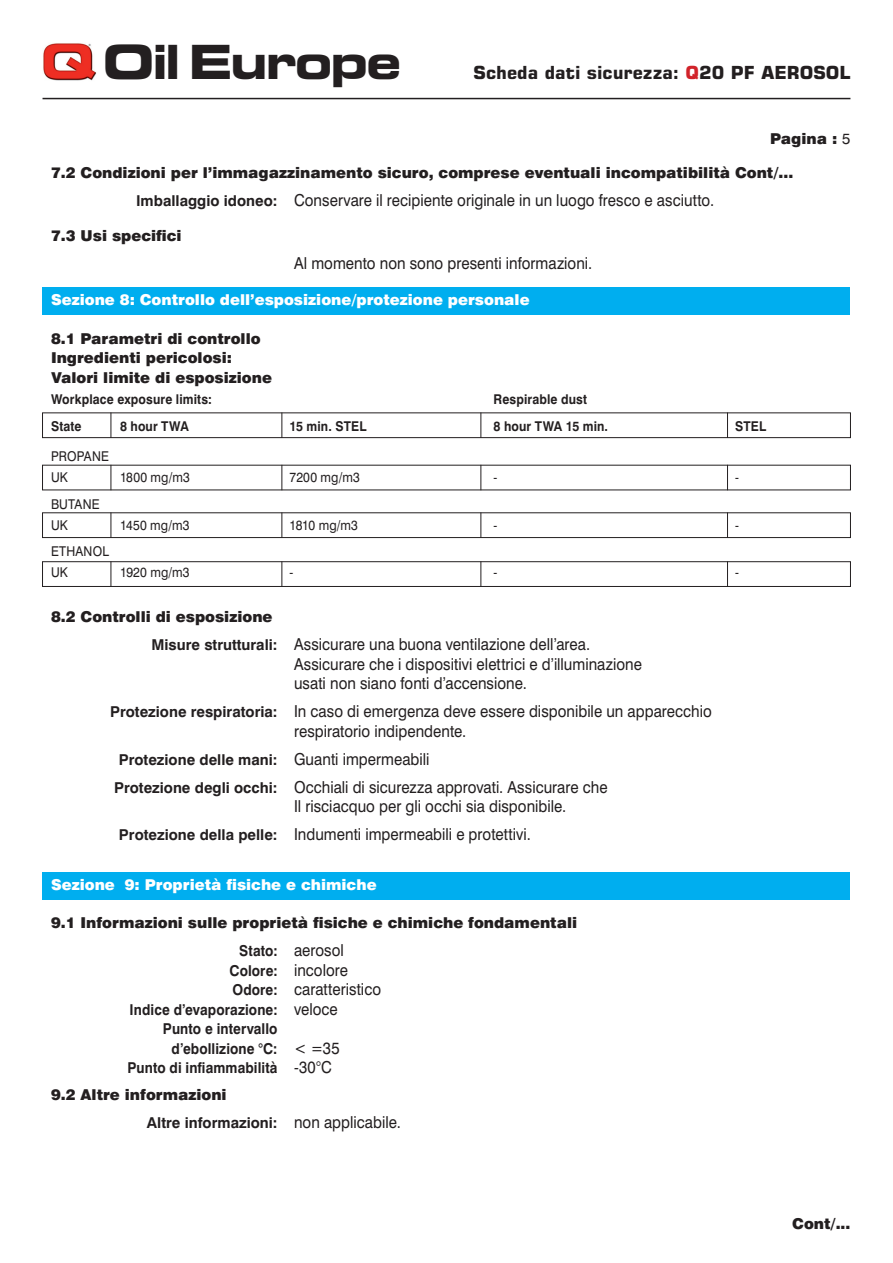
<style>
.page{position:relative;width:893px;height:1263px;background:#fff}
.page>*{position:absolute;margin:0;border:0;box-sizing:border-box;transform-origin:0 0}
.t1{font:700 expanded 46.95px "Square 721 BT";letter-spacing:-.05em;color:#231f20}
.t2{font:700 18px "Square 721 BT";color:#231f20}
.t3{font:16.5px/19.5px "Swiss 721 BT";letter-spacing:.005em;color:#231f20;scale:.91 1}
.t4{font:900 15px/19.5px "Swiss 721 BT";color:#231f20}
.t5{font:700 15px "Swiss 721 BT";letter-spacing:.005em;color:#231f20;scale:.91 1}
.t6{font:900 15px "Swiss 721 BT";color:#fff}
.t7{font:700 15px "Swiss 721 BT";letter-spacing:.005em;color:#231f20}
.t8{font:700 13.5px "Swiss 721 BT";letter-spacing:.01em;color:#231f20;scale:.91 1}
.t9{font:13.5px/21px "Swiss 721 BT";letter-spacing:.015em;color:#231f20;scale:.91 1}
.s1{color:#d1232a}
.s2{font-weight:400}
.s3{font-weight:700;font-size:15px}
.s4{font-weight:400;font-size:16.5px}
.s5{font-weight:700}
</style>
<div class="page">
<img style="left:43px;top:43px;width:53px;height:38px">
<hr style="left:43px;top:98px;width:807px;height:1px;background:#231f20">
<div style="left:43px;top:287px;width:807px;height:28px;background:#00aeef"></div>
<div style="left:42px;top:412px;width:809px;height:26px;border:1px solid #231f20"></div>
<svg style="left:111px;top:412px;width:1px;height:26px"></svg>
<svg style="left:281px;top:412px;width:1px;height:26px"></svg>
<svg style="left:480px;top:412px;width:1px;height:26px"></svg>
<svg style="left:727px;top:412px;width:1px;height:26px"></svg>
<svg style="left:111px;top:465px;width:1px;height:25px"></svg>
<svg style="left:281px;top:465px;width:1px;height:25px"></svg>
<svg style="left:480px;top:465px;width:1px;height:25px"></svg>
<svg style="left:727px;top:465px;width:1px;height:25px"></svg>
<div style="left:42px;top:512px;width:809px;height:26px;border:1px solid #231f20"></div>
<svg style="left:111px;top:512px;width:1px;height:26px"></svg>
<svg style="left:281px;top:512px;width:1px;height:26px"></svg>
<svg style="left:480px;top:512px;width:1px;height:26px"></svg>
<svg style="left:727px;top:512px;width:1px;height:26px"></svg>
<div style="left:42px;top:561px;width:809px;height:26px;border:1px solid #231f20"></div>
<svg style="left:111px;top:561px;width:1px;height:26px"></svg>
<svg style="left:281px;top:561px;width:1px;height:26px"></svg>
<svg style="left:480px;top:561px;width:1px;height:26px"></svg>
<svg style="left:727px;top:561px;width:1px;height:26px"></svg>
<div style="left:43px;top:872px;width:807px;height:27px;background:#00aeef"></div>
<h1 class="t1" style="left:103px;top:34px;width:300px">Oil Europe</h1>
<p class="t2" style="left:474px;top:62px;width:378px">Scheda dati sicurezza: <span class="s1">Q</span>20 PF AEROSOL</p>
<p class="t4" style="left:770px;top:129px;width:82px">Pagina : <span class="s2">5</span></p>
<p class="t4" style="left:51px;top:163px;width:744px">7.2 Condizioni per l’immagazzinamento sicuro, comprese eventuali incompatibilità Cont/...</p>
<p class="t3" style="left:136px;top:190px;width:637px"><span class="s3">Imballaggio idoneo:</span> Conservare il recipiente originale in un luogo fresco e asciutto.</p>
<p class="t4" style="left:51px;top:226px;width:132px">7.3 Usi specifici</p>
<p class="t3" style="left:294px;top:253px;width:329px">Al momento non sono presenti informazioni.</p>
<p class="t6" style="left:51px;top:291px;width:480px">Sezione 8: Controllo dell’esposizione/protezione personale</p>
<p class="t4" style="left:51px;top:328px;width:223px">8.1 Parametri di controllo<br>Ingredienti pericolosi:<br>Valori limite di esposizione</p>
<p class="t8" style="left:51px;top:391px;width:178px">Workplace exposure limits:</p>
<p class="t8" style="left:494px;top:391px;width:104px">Respirable dust</p>
<p class="t8" style="left:51px;top:418px;width:35px">State</p>
<p class="t8" style="left:120px;top:418px;width:77px">8 hour TWA</p>
<p class="t8" style="left:290px;top:418px;width:86px">15 min. STEL</p>
<p class="t8" style="left:494px;top:418px;width:127px">8 hour TWA 15 min.</p>
<p class="t8" style="left:735px;top:418px;width:36px">STEL</p>
<p class="t9" style="left:51px;top:446px;width:65px">PROPANE<br>UK</p>
<p class="t9" style="left:120px;top:467px;width:78px">1800 mg/m3</p>
<p class="t9" style="left:290px;top:467px;width:79px">7200 mg/m3</p>
<p class="t9" style="left:494px;top:467px;width:6px">-</p>
<p class="t9" style="left:735px;top:467px;width:6px">-</p>
<p class="t9" style="left:51px;top:494px;width:55px">BUTANE<br>UK</p>
<p class="t9" style="left:51px;top:541px;width:65px">ETHANOL<br>UK</p>
<p class="t9" style="left:120px;top:515px;width:78px">1450 mg/m3</p>
<p class="t9" style="left:290px;top:515px;width:77px">1810 mg/m3</p>
<p class="t9" style="left:494px;top:515px;width:6px">-</p>
<p class="t9" style="left:735px;top:515px;width:6px">-</p>
<p class="t9" style="left:120px;top:562px;width:78px">1920 mg/m3</p>
<p class="t9" style="left:290px;top:562px;width:6px">-</p>
<p class="t9" style="left:494px;top:562px;width:6px">-</p>
<p class="t9" style="left:735px;top:562px;width:6px">-</p>
<p class="t4" style="left:51px;top:607px;width:223px">8.2 Controlli di esposizione</p>
<p class="t3" style="left:294px;top:634px;width:384px;text-indent:-143px"><span class="s3">Misure strutturali:</span> Assicurare una buona ventilazione dell’area.<br>Assicurare che i dispositivi elettrici e d’illuminazione usati non siano fonti d’accensione.</p>
<p class="t3" style="left:294px;top:701px;width:461px;text-indent:-184px"><span class="s3">Protezione respiratoria:</span> In caso di emergenza deve essere disponibile un apparecchio respiratorio indipendente.</p>
<p class="t7" style="left:119px;top:750px;width:312px">Protezione delle mani: <span class="s4">Guanti impermeabili</span></p>
<p class="t3" style="left:294px;top:777px;width:346px;text-indent:-180px"><span class="s3">Protezione degli occhi:</span> Occhiali di sicurezza approvati. Assicurare che<br>Il risciacquo per gli occhi sia disponibile.</p>
<p class="t3" style="left:119px;top:824px;width:454px"><span class="s3">Protezione della pelle:</span> Indumenti impermeabili e protettivi.</p>
<p class="t6" style="left:51px;top:876px;width:327px">Sezione 9: Proprietà fisiche e chimiche</p>
<p class="t4" style="left:51px;top:913px;width:528px">9.1 Informazioni sulle proprietà fisiche e chimiche fondamentali</p>
<p class="t3" style="left:229px;top:941px;width:168px;text-indent:10px"><span class="s3">Stato:</span> aerosol<br><span class="s3">Colore:</span> incolore<br><span class="s3">Odore:</span> caratteristico</p>
<p class="t5" style="left:130px;top:1000px;width:230px">Indice d’evaporazione: <span class="s4">veloce</span></p>
<p class="t5" style="left:163px;top:1020px;width:127px">Punto e intervallo</p>
<p class="t5" style="left:172px;top:1039px;width:186px">d’ebollizione °C: <span class="s4">&lt; =35</span></p>
<p class="t5" style="left:127px;top:1059px;width:226px">Punto di infiammabilità <span class="s4">-30°C</span></p>
<p class="t4" style="left:147px;top:1080px;width:255px;line-height:28px;text-indent:-96px">9.2 Altre informazioni<br><span class="s5">Altre informazioni:</span> <span class="s4">non applicabile.</span></p>
<p class="t4" style="left:792px;top:1214px;width:60px">Cont/...</p>
</div>
